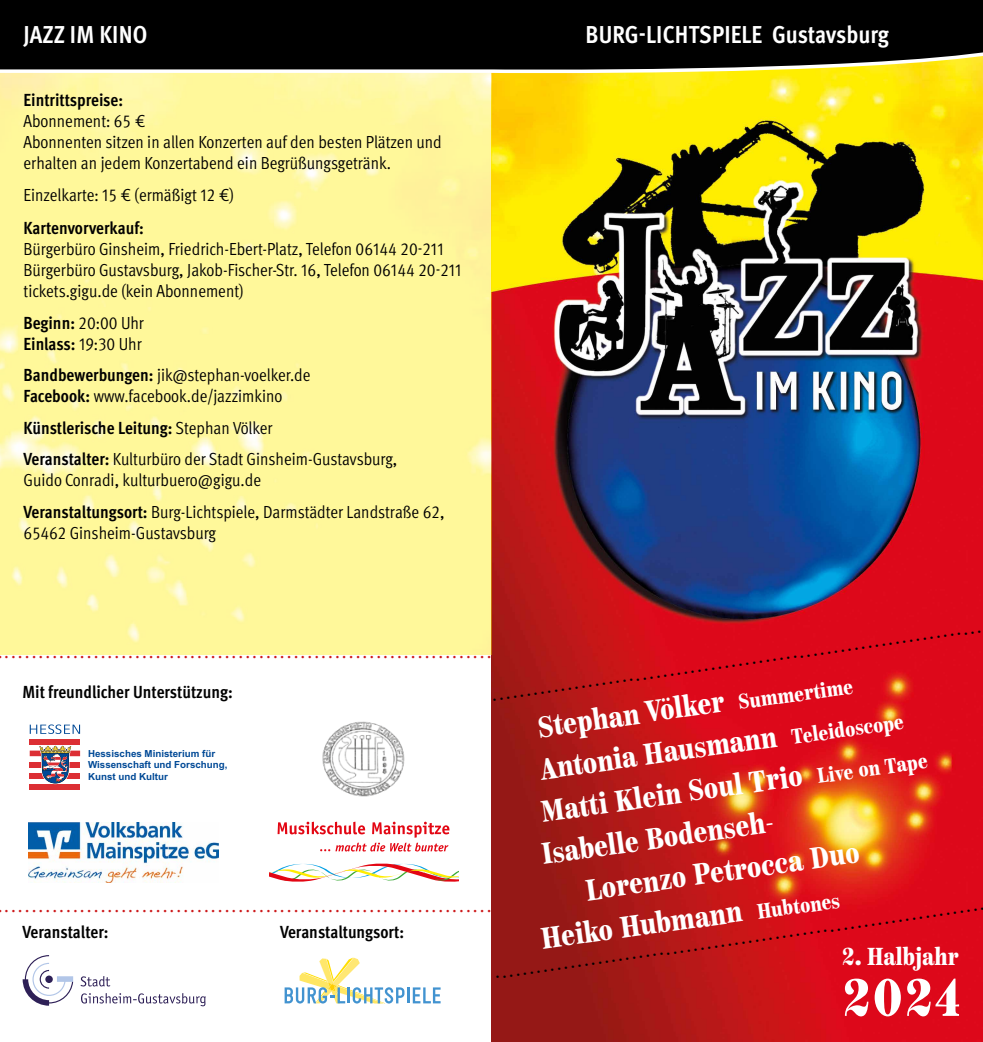
<style>
.page{position:relative;width:983px;height:1042px;background:#fff}
.page>*{position:absolute;margin:0;border:0;box-sizing:border-box;transform-origin:0 0}
.t1{font:52.5px "Scotch Text Comp Bl";color:#fff}
.t2{font:700 29.75px "Scotch Text Comp";color:#fff}
.t3{font:700 condensed 24.5px "Meta Pro";color:#fff}
.t4{font:700 24.5px "Scotch Text Comp";color:#fff}
.t5{font:21px "Minion Pro";color:#000}
.t6{font:21px "Minion Pro";color:#cd1719}
.t7{font:17.5px/21px "Meta Pro Cond Norm";color:#000}
.t8{font:700 condensed 17.5px "Meta Pro";color:#000}
.t9{font:700 9.8px/11.7px "Arial";color:#004996}
.s1{font-family:"Meta Pro";font-weight:700;font-stretch:condensed}
.s2{font-family:"Meta Pro Cond Norm";font-weight:400;font-stretch:normal}
.s3{font-size:21px}
</style>
<div class="page">
<img style="left:491px;top:75px;width:491px;height:967px">
<img style="left:0;top:75px;width:491px;height:580px">
<svg style="left:0;top:0;width:982px;height:75px;background:#19180e"></svg>
<img style="left:29px;top:822px;width:190px;height:60px">
<div style="left:30px;top:739px;width:50px;height:6px;background:#dc2f34"></div>
<div style="left:30px;top:750px;width:50px;height:6px;background:#dc2f34"></div>
<div style="left:30px;top:762px;width:50px;height:5px;background:#dc2f34"></div>
<div style="left:30px;top:773px;width:50px;height:5px;background:#dc2f34"></div>
<div style="left:30px;top:784px;width:50px;height:6px;background:#dc2f34"></div>
<svg style="left:39px;top:745px;width:33px;height:39px"></svg>
<svg style="left:30px;top:724px;width:50px;height:10px"></svg>
<img style="left:322px;top:721px;width:83px;height:76px">
<svg style="left:284px;top:957px;width:156px;height:46px"></svg>
<svg style="left:23px;top:955px;width:50px;height:50px"></svg>
<svg style="left:81px;top:976px;width:29px;height:10px"></svg>
<svg style="left:81px;top:993px;width:125px;height:13px"></svg>
<svg style="left:277px;top:821px;width:172px;height:30px"></svg>
<svg style="left:269px;top:863px;width:190px;height:18px"></svg>
<h3 class="t3" style="left:24px;top:16px;width:125px">JAZZ IM KINO</h3>
<p class="t8" style="left:24px;top:87px;width:101px">Eintrittspreise:</p>
<p class="t7" style="left:24px;top:110px;width:419px">Abonnement: 65 €<br>Abonnenten sitzen in allen Konzerten auf den besten Plätzen und erhalten an jedem Konzertabend ein Begrüßungsgetränk.</p>
<p class="t7" style="left:24px;top:183px;width:212px">Einzelkarte: 15 € (ermäßigt 12 €)</p>
<p class="t8" style="left:24px;top:215px;width:122px">Kartenvorverkauf:</p>
<p class="t7" style="left:24px;top:237px;width:439px">Bürgerbüro Ginsheim, Friedrich-Ebert-Platz, Telefon 06144 20-211<br>Bürgerbüro Gustavsburg, Jakob-Fischer-Str. 16, Telefon 06144 20-211 tickets.gigu.de (kein Abonnement)</p>
<p class="t7" style="left:24px;top:311px;width:122px"><span class="s1">Beginn:</span> 20:00 Uhr</p>
<p class="t8" style="left:24px;top:330px;width:120px">Einlass: <span class="s2">19:30 Uhr</span></p>
<p class="t7" style="left:24px;top:363px;width:288px"><span class="s1">Bandbewerbungen:</span> jik@stephan-voelker.de<br><span class="s1">Facebook:</span> www.facebook.de/jazzimkino</p>
<p class="t8" style="left:24px;top:414px;width:250px">Künstlerische Leitung: <span class="s2">Stephan Völker</span></p>
<p class="t7" style="left:24px;top:447px;width:375px"><span class="s1">Veranstalter:</span> Kulturbüro der Stadt Ginsheim-Gustavsburg,<br>Guido Conradi, kulturbuero@gigu.de</p>
<p class="t7" style="left:24px;top:500px;width:422px"><span class="s1">Veranstaltungsort:</span> Burg-Lichtspiele, Darmstädter Landstraße 62,<br>65462 Ginsheim-Gustavsburg</p>
<h3 class="t3" style="left:585px;top:16px;width:305px">BURG-LICHTSPIELE Gustavsburg</h3>
<p class="t5" style="left:489px;top:680px;width:495px;rotate:-8deg">........................................................................</p>
<p class="t6" style="left:4px;top:637px;width:488px">.......................................................................</p>
<h2 class="t2" style="left:535px;top:710px;width:319px;rotate:-8deg">Stephan Völker <span class="s3">Summertime</span></h2>
<p class="t8" style="left:23px;top:678px;width:211px">Mit freundlicher Unterstützung:</p>
<h2 class="t2" style="left:538px;top:752px;width:368px;rotate:-8deg">Antonia Hausmann <span class="s3">Teleidoscope</span></h2>
<p class="t9" style="left:88px;top:747px;width:141px">Hessisches Ministerium für<br>Wissenschaft und Forschung,<br>Kunst und Kultur</p>
<h2 class="t2" style="left:538px;top:795px;width:391px;rotate:-8deg">Matti Klein Soul Trio <span class="s3">Live on Tape</span></h2>
<h2 class="t2" style="left:539px;top:837px;width:242px;rotate:-8deg">Isabelle Bodenseh-</h2>
<h2 class="t2" style="left:583px;top:873px;width:277px;rotate:-8deg">Lorenzo Petrocca Duo</h2>
<h2 class="t2" style="left:538px;top:922px;width:302px;rotate:-8deg">Heiko Hubmann <span class="s3">Hubtones</span></h2>
<h3 class="t4" style="left:841px;top:942px;width:118px">2. Halbjahr</h3>
<p class="t5" style="left:492px;top:958px;width:495px;rotate:-8deg">........................................................................</p>
<p class="t6" style="left:4px;top:891px;width:488px">.......................................................................</p>
<p class="t8" style="left:23px;top:919px;width:87px">Veranstalter:</p>
<p class="t8" style="left:280px;top:919px;width:126px">Veranstaltungsort:</p>
<h1 class="t1" style="left:842px;top:967px;width:119px">2024</h1>
</div>
